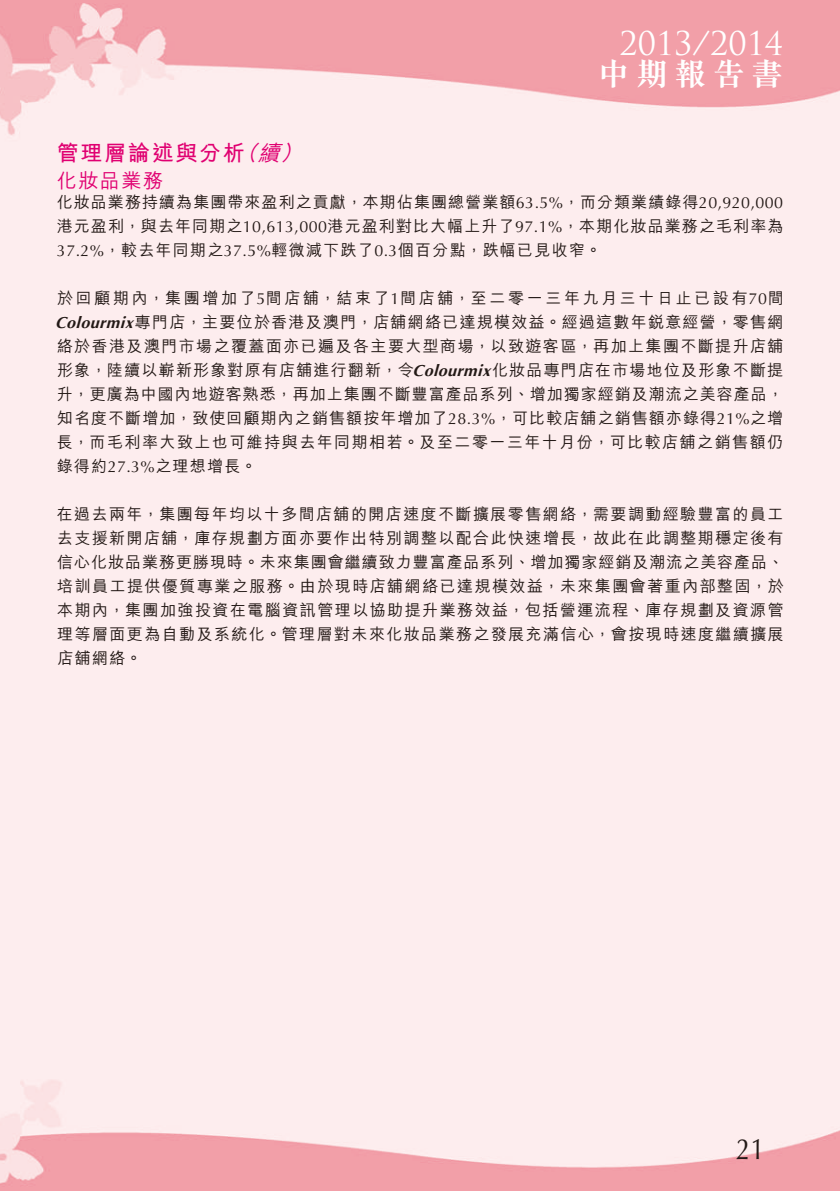
<style>
.page{position:relative;width:840px;height:1191px;background:#fff}
.page>*{position:absolute;margin:0;border:0;box-sizing:border-box;transform-origin:0 0}
.t1{font:32px "Trajan Pro";color:#fff}
.t2{font:700 32px "M Sung HK";letter-spacing:.2em;color:#fff}
.t3{font:29.2px "Optima LT Std";color:#231916;scale:.88 1}
.t4{font:700 22px "M Hei HK";letter-spacing:.08em;color:#e00071}
.t5{font:500 20px "M Hei HK";letter-spacing:.08em;color:#e00071}
.t6{font:500 16px/24px "M Hei HK";letter-spacing:.09em;color:#231916;text-align:justify}
.s1{font-weight:500;font-style:italic}
.s2{font-family:"Optima LT Std";font-weight:400}
.s3{font-family:"Optima LT Std";font-weight:700;font-style:italic}
</style>
<div class="page">
<h1 class="t1" style="left:619px;top:23px;width:165px">2013/2014</h1>
<h1 class="t2" style="left:597px;top:51px;width:187px">中期報告書</h1>
<p class="t4" style="left:57px;top:137px;width:255px">管理層論述與分析<span class="s1">（續）</span></p>
<p class="t5" style="left:57px;top:166px;width:108px">化妝品業務</p>
<p class="t6" style="left:57px;top:189px;width:727px">化妝品業務持續為集團帶來盈利之貢獻，本期佔集團總營業額<span class="s2">63.5%</span>，而分類業績錄得<span class="s2">20,920,000</span>港元盈利，與去年同期之<span class="s2">10,613,000</span>港元盈利對比大幅上升了<span class="s2">97.1%</span>，本期化妝品業務之毛利率為<span class="s2">37.2%</span>，較去年同期之<span class="s2">37.5%</span>輕微減下跌了<span class="s2">0.3</span>個百分點，跌幅已見收窄。</p>
<p class="t6" style="left:55px;top:285px;width:729px">於回顧期內，集團增加了<span class="s2">5</span>間店舖，結束了<span class="s2">1</span>間店舖，至二零一三年九月三十日止已設有<span class="s2">70</span>間<span class="s3">Colourmix</span>專門店，主要位於香港及澳門，店舖網絡已達規模效益。經過這數年銳意經營，零售網絡於香港及澳門市場之覆蓋面亦已遍及各主要大型商場，以致遊客區，再加上集團不斷提升店舖形象，陸續以嶄新形象對原有店舖進行翻新，令<span class="s3">Colourmix</span>化妝品專門店在市場地位及形象不斷提升，更廣為中國內地遊客熟悉，再加上集團不斷豐富產品系列、增加獨家經銷及潮流之美容產品，知名度不斷增加，致使回顧期內之銷售額按年增加了<span class="s2">28.3%</span>，可比較店舖之銷售額亦錄得<span class="s2">21%</span>之增長，而毛利率大致上也可維持與去年同期相若。及至二零一三年十月份，可比較店舖之銷售額仍錄得約<span class="s2">27.3%</span>之理想增長。</p>
<p class="t6" style="left:57px;top:501px;width:728px">在過去兩年，集團每年均以十多間店舖的開店速度不斷擴展零售網絡，需要調動經驗豐富的員工去支援新開店舖，庫存規劃方面亦要作出特別調整以配合此快速增長，故此在此調整期穩定後有信心化妝品業務更勝現時。未來集團會繼續致力豐富產品系列、增加獨家經銷及潮流之美容產品、培訓員工提供優質專業之服務。由於現時店舖網絡已達規模效益，未來集團會著重內部整固，於本期內，集團加強投資在電腦資訊管理以協助提升業務效益，包括營運流程、庫存規劃及資源管理等層面更為自動及系統化。管理層對未來化妝品業務之發展充滿信心，會按現時速度繼續擴展店舖網絡。</p>
<p class="t3" style="left:735px;top:1132px;width:34px">21</p>
</div>
